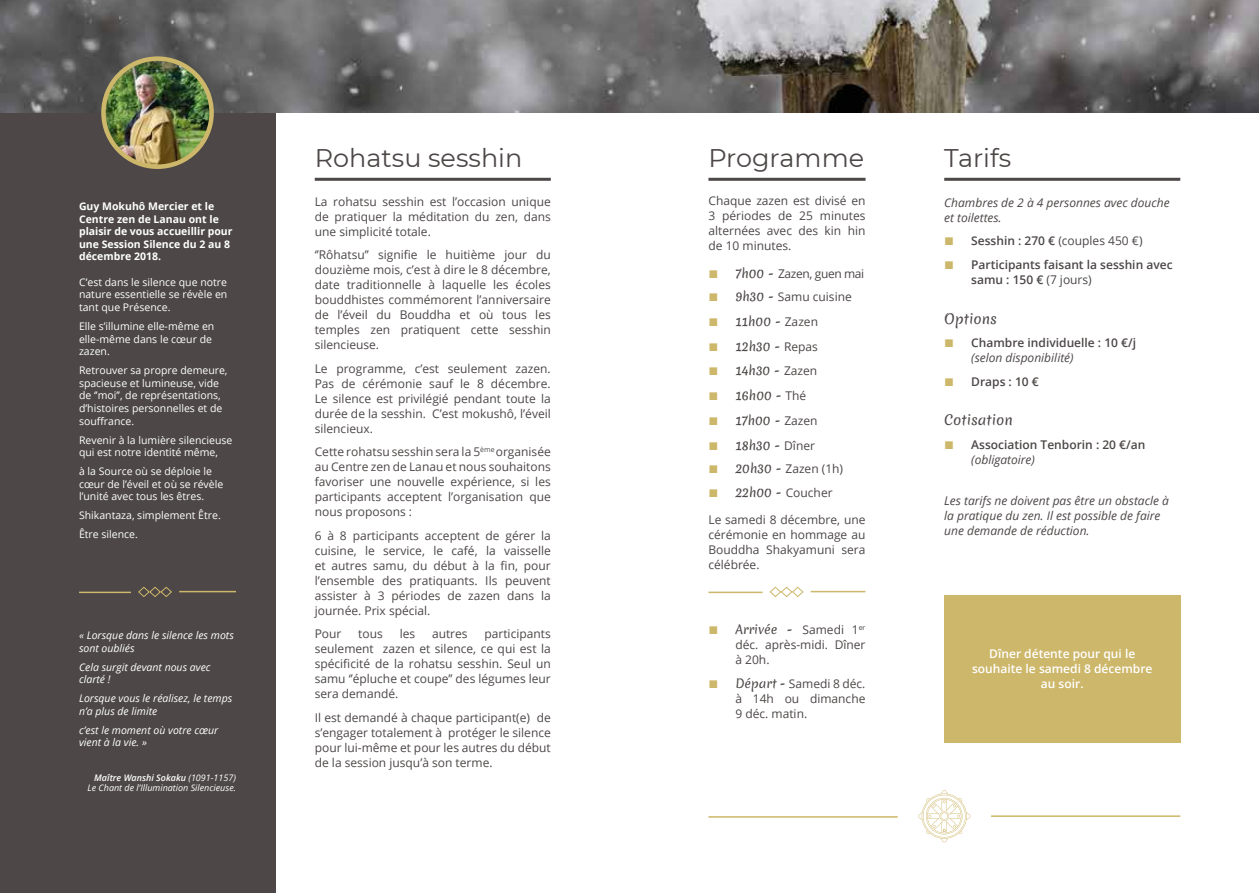
<style>
.page{position:relative;width:1259px;height:893px;background:#fff}
.page>*{position:absolute;margin:0;border:0;box-sizing:border-box;transform-origin:0 0}
.t1{font:25.5px "Montserrat";color:#4d4747}
.t2{font:13.5px "Merienda Regular 0 wt";color:#4d4747}
.t3{font:12px/15px "Open Sans";color:#4d4747;text-align:justify}
.t4{font:600 12px/15px "Open Sans";color:#4d4747}
.t5{font:italic 12px/15px "Open Sans";color:#4d4747}
.t6{font:12px "Merienda Regular 0 wt";color:#4d4747}
.t7{font:600 12px/15px "Open Sans";color:#fff;text-align:center}
.t8{font:12px "Open Sans";letter-spacing:-.03em;color:#4d4747}
.t9{font:10.5px/12.6px "Open Sans";color:#fff}
.t10{font:italic 10.5px/12.6px "Open Sans";color:#fff}
.t11{font:700 10.5px/12.6px "Open Sans";color:#fff}
.t12{font:italic 9px/10.8px "Open Sans";color:#fff;text-align:right}
.s1{font-weight:600}
.s2{font-family:"Arial";font-size:16.5px;color:#cdb76a}
.s3{font-family:"Merienda Regular 0 wt"}
.s4{font-family:"Open Sans"}
.s5{font-family:"Arial";font-weight:400;font-size:16.5px;color:#cdb76a}
.s6{font-weight:400}
.s7{font-weight:400;font-style:italic}
</style>
<div class="page">
<div style="left:0;top:0;width:275px;height:893px;background:#4d4747"></div>
<img style="left:0;top:0;width:1259px;height:113px">
<hr style="left:708px;top:592px;width:54px;height:1px;background:#cdb76a">
<hr style="left:810px;top:591px;width:55px;height:1px;background:#cdb76a">
<svg style="left:769px;top:586px;width:35px;height:11px"></svg>
<hr style="left:79px;top:592px;width:52px;height:1px;background:#cdb76a">
<hr style="left:179px;top:591px;width:57px;height:1px;background:#cdb76a">
<svg style="left:138px;top:586px;width:34px;height:11px"></svg>
<div style="left:944px;top:595px;width:236px;height:147px;background:#cdb76a"></div>
<img style="left:103px;top:59px;width:109px;height:108px;border-radius:53px">
<div style="left:101px;top:56px;width:113px;height:113px;border:4px solid #cdb76a;border-radius:50%"></div>
<svg style="left:918px;top:790px;width:52px;height:52px"></svg>
<hr style="left:708px;top:816px;width:189px;height:2px;background:#cdb76a">
<hr style="left:991px;top:815px;width:189px;height:2px;background:#cdb76a">
<hr style="left:315px;top:178px;width:236px;height:3px;background:#4d4747">
<hr style="left:944px;top:178px;width:236px;height:3px;background:#4d4747">
<hr style="left:708px;top:178px;width:157px;height:3px;background:#4d4747">
<p class="t11" style="left:79px;top:200px;width:155px">Guy Mokuhô Mercier et le<br>Centre zen de Lanau ont le plaisir de vous accueillir pour une Session Silence du 2 au 8 décembre 2018.</p>
<p class="t9" style="left:79px;top:275px;width:150px;text-align:justify">C’est dans le silence que notre nature essentielle se révèle en tant que Présence.</p>
<p class="t9" style="left:79px;top:320px;width:137px">Elle s’illumine elle-même en elle-même dans le cœur de zazen.</p>
<p class="t9" style="left:79px;top:364px;width:150px">Retrouver sa propre demeure, spacieuse et lumineuse, vide de ‘’moi’’, de représentations, d’histoires personnelles et de souffrance.</p>
<p class="t9" style="left:79px;top:433px;width:155px">Revenir à la lumière silencieuse qui est notre identité même,</p>
<p class="t9" style="left:79px;top:465px;width:146px">à la Source où se déploie le cœur de l’éveil et où se révèle l’unité avec tous les êtres.</p>
<p class="t9" style="left:79px;top:506px;width:143px;line-height:18.9px">Shikantaza, simplement Être.<br>Être silence.</p>
<p class="t10" style="left:79px;top:629px;width:156px">« Lorsque dans le silence les mots sont oubliés</p>
<p class="t10" style="left:79px;top:660px;width:133px">Cela surgit devant nous avec clarté !</p>
<p class="t10" style="left:79px;top:692px;width:155px">Lorsque vous le réalisez, le temps n’a plus de limite</p>
<p class="t10" style="left:79px;top:723px;width:141px">c’est le moment où votre cœur vient à la vie. »</p>
<p class="t12" style="left:87px;top:772px;width:150px"><span class="s1">Maître Wanshi Sokaku</span> (1091-1157)<br>Le Chant de l’Illumination Silencieuse.</p>
<h1 class="t1" style="left:315px;top:141px;width:209px">Rohatsu sesshin</h1>
<p class="t3" style="left:315px;top:193px;width:238px">La rohatsu sesshin est l’occasion unique de pratiquer la méditation du zen, dans une simplicité totale.</p>
<p class="t3" style="left:315px;top:247px;width:237px">‘’Rôhatsu’’ signifie le huitième jour du douzième mois, c’est à dire le 8 décembre, date traditionnelle à laquelle les écoles bouddhistes commémorent l’anniversaire de l’éveil du Bouddha et où tous les temples zen pratiquent cette sesshin silencieuse.</p>
<p class="t3" style="left:315px;top:360px;width:237px">Le programme, c’est seulement zazen.<br>Pas de cérémonie sauf le 8 décembre.<br>Le silence est privilégié pendant toute la durée de la sesshin. C’est mokushô, l’éveil silencieux.</p>
<p class="t3" style="left:315px;top:444px;width:237px">Cette rohatsu sesshin sera la 5<sup>ème</sup> organisée au Centre zen de Lanau et nous souhaitons favoriser une nouvelle expérience, si les participants acceptent l’organisation que nous proposons :</p>
<p class="t3" style="left:315px;top:527px;width:237px">6 à 8 participants acceptent de gérer la cuisine, le service, le café, la vaisselle et autres samu, du début à la fin, pour l’ensemble des pratiquants. Ils peuvent assister à 3 périodes de zazen dans la journée. Prix spécial.</p>
<p class="t3" style="left:315px;top:626px;width:28px">Pour</p>
<p class="t3" style="left:358px;top:626px;width:26px">tous</p>
<p class="t3" style="left:400px;top:626px;width:17px">les</p>
<p class="t3" style="left:432px;top:626px;width:37px">autres</p>
<p class="t3" style="left:315px;top:626px;width:238px;text-indent:170px">participants seulement zazen et silence, ce qui est la spécificité de la rohatsu sesshin. Seul un samu ‘’épluche et coupe’’ des légumes leur sera demandé.</p>
<p class="t3" style="left:315px;top:710px;width:238px">Il est demandé à chaque participant(e) de s’engager totalement à protéger le silence pour lui-même et pour les autres du début de la session jusqu’à son terme.</p>
<h1 class="t1" style="left:708px;top:141px;width:157px">Programme</h1>
<p class="t3" style="left:708px;top:193px;width:158px">Chaque zazen est divisé en 3 périodes de 25 minutes alternées avec des kin hin de 10 minutes.</p>
<p class="t8" style="left:708px;top:265px;width:157px"><span class="s2">■</span> <span class="s3">7h00 -</span> Zazen, guen mai</p>
<p class="t3" style="left:708px;top:289px;width:145px"><span class="s2">■</span> <span class="s3">9h30 -</span> Samu cuisine</p>
<p class="t6" style="left:708px;top:313px;width:111px"><span class="s2">■</span> 11h00 - <span class="s4">Zazen</span></p>
<p class="t6" style="left:708px;top:338px;width:111px"><span class="s2">■</span> 12h30 - <span class="s4">Repas</span></p>
<p class="t6" style="left:708px;top:362px;width:110px"><span class="s2">■</span> 14h30 - <span class="s4">Zazen</span></p>
<p class="t6" style="left:708px;top:387px;width:99px"><span class="s2">■</span> 16h00 - <span class="s4">Thé</span></p>
<p class="t6" style="left:708px;top:412px;width:111px"><span class="s2">■</span> 17h00 - <span class="s4">Zazen</span></p>
<p class="t6" style="left:708px;top:437px;width:108px"><span class="s2">■</span> 18h30 - <span class="s4">Dîner</span></p>
<p class="t3" style="left:708px;top:461px;width:136px"><span class="s2">■</span> <span class="s3">20h30 -</span> Zazen (1h)</p>
<p class="t3" style="left:708px;top:484px;width:126px"><span class="s2">■</span> <span class="s3">22h00 -</span> Coucher</p>
<p class="t3" style="left:708px;top:512px;width:158px">Le samedi 8 décembre, une cérémonie en hommage au Bouddha Shakyamuni sera célébrée.</p>
<p class="t6" style="left:708px;top:621px;width:158px"><span class="s2">■</span> Arrivée - <span class="s4">Samedi 1</span><sup>er</sup></p>
<p class="t3" style="left:735px;top:637px;width:131px">déc. après-midi. Dîner à 20h.</p>
<p class="t3" style="left:735px;top:676px;width:131px;text-indent:-27px"><span class="s2">■</span> <span class="s3">Départ -</span> Samedi 8 déc. à 14h ou dimanche 9 déc. matin.</p>
<h1 class="t1" style="left:944px;top:141px;width:68px">Tarifs</h1>
<p class="t5" style="left:944px;top:195px;width:227px">Chambres de 2 à 4 personnes avec douche et toilettes.</p>
<p class="t3" style="left:944px;top:233px;width:200px"><span class="s2">■</span> <span class="s1">Sesshin : 270 €</span> (couples 450 €)</p>
<p class="t4" style="left:971px;top:257px;width:203px;text-indent:-27px"><span class="s5">■</span> Participants faisant la sesshin avec samu : 150 € <span class="s6">(7 jours)</span></p>
<p class="t2" style="left:944px;top:309px;width:54px">Options</p>
<p class="t4" style="left:971px;top:335px;width:166px;text-indent:-27px"><span class="s5">■</span> Chambre individuelle : 10 €/j <span class="s7">(selon disponibilité)</span></p>
<p class="t4" style="left:944px;top:373px;width:96px"><span class="s5">■</span> Draps : 10 €</p>
<p class="t2" style="left:944px;top:411px;width:70px">Cotisation</p>
<p class="t4" style="left:971px;top:437px;width:176px;text-indent:-27px"><span class="s5">■</span> Association Tenborin : 20 €/an <span class="s7">(obligatoire)</span></p>
<p class="t5" style="left:944px;top:493px;width:226px">Les tarifs ne doivent pas être un obstacle à la pratique du zen. Il est possible de faire une demande de réduction.</p>
<p class="t7" style="left:972px;top:646px;width:182px">Dîner détente pour qui le souhaite le samedi 8 décembre au soir.</p>
</div>
